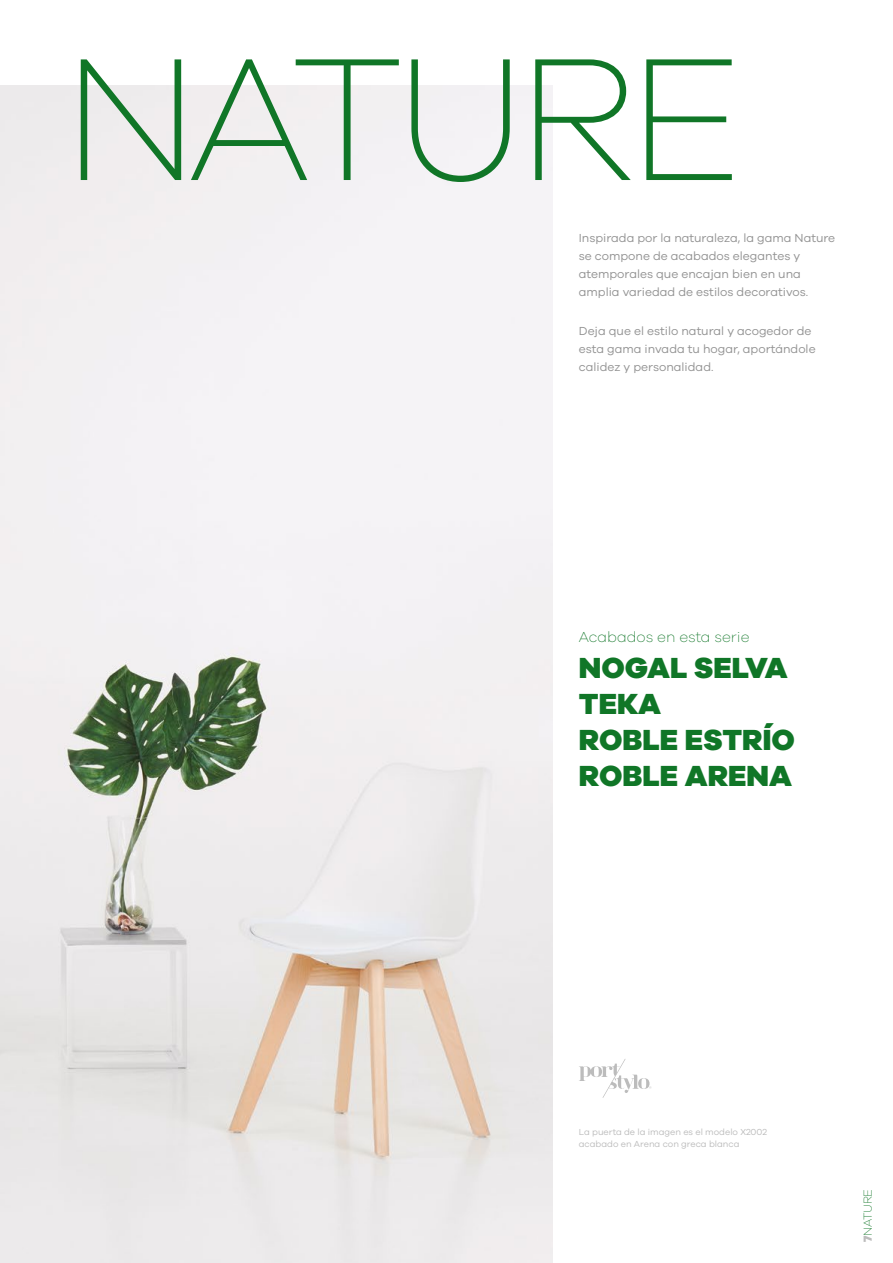
<style>
.page{position:relative;width:893px;height:1263px;background:#fff}
.page>*{position:absolute;margin:0;border:0;box-sizing:border-box;transform-origin:0 0}
.t1{font:200 180px "Galano Grotesque";letter-spacing:-.05em;color:#107627}
.t2{font:800 30px/36px "Galano Grotesque";color:#107627}
.t3{font:200 15px "Galano Grotesque";color:#107627}
.t4{font:12px/18px "Galano Grotesque";color:#929292}
.t5{font:200 12px "Galano Grotesque";letter-spacing:-.03em;color:#107627}
.t6{font:9px/12px "Galano Grotesque";color:#bcbcbc}
.s1{font-weight:800;color:#bcbcbc}
</style>
<div class="page">
<img style="left:0;top:85px;width:553px;height:1178px">
<svg style="left:579px;top:1059px;width:72px;height:39px"></svg>
<h1 class="t1" style="left:63px;top:12px;width:682px">NATURE</h1>
<p class="t4" style="left:579px;top:228px;width:258px">Inspirada por la naturaleza, la gama Nature se compone de acabados elegantes y atemporales que encajan bien en una amplia variedad de estilos decorativos.</p>
<p class="t4" style="left:579px;top:321px;width:238px">Deja que el estilo natural y acogedor de esta gama invada tu hogar, aportándole calidez y personalidad.</p>
<p class="t3" style="left:579px;top:628px;width:172px">Acabados en esta serie</p>
<h2 class="t2" style="left:579px;top:649px;width:218px">NOGAL SELVA<br>TEKA<br>ROBLE ESTRÍO<br>ROBLE ARENA</h2>
<p class="t6" style="left:579px;top:1125px;width:190px">La puerta de la imagen es el modelo X2002 acabado en Arena con greca blanca</p>
<p class="t5" style="left:860px;top:1242px;width:54px;rotate:-90deg"><span class="s1">7</span>NATURE</p>
</div>
